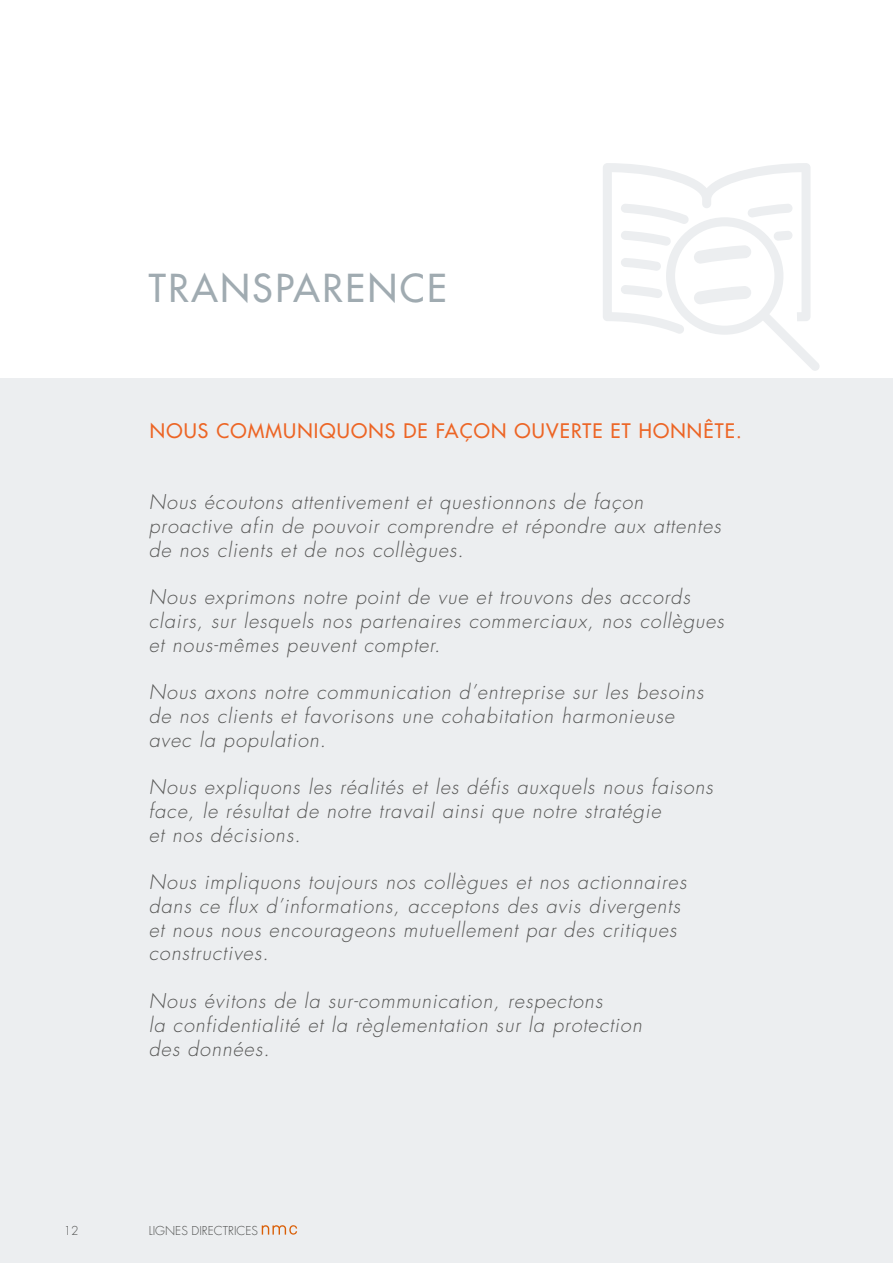
<style>
.page{position:relative;width:893px;height:1263px;background:#fff}
.page>*{position:absolute;margin:0;border:0;box-sizing:border-box;transform-origin:0 0}
.t1{font:500 37.5px "Futura CE";letter-spacing:.07em;color:#a0abb1}
.t2{font:italic 300 19.8px/23.7px "Futura CE";letter-spacing:.05em;color:#575756}
.t3{font:500 19.5px "Futura CE";letter-spacing:.06em;color:#ec6525}
.t4{font:300 12px "Futura LT";color:#575756}
</style>
<div class="page">
<div style="left:0;top:378px;width:893px;height:885px;background:#eceef0"></div>
<svg style="left:603px;top:163px;width:217px;height:208px"></svg>
<h1 class="t1" style="left:149px;top:262px;width:299px">TRANSPARENCE</h1>
<p class="t3" style="left:150px;top:416px;width:593px">NOUS COMMUNIQUONS DE FAÇON OUVERTE ET HONNÊTE.</p>
<p class="t2" style="left:149px;top:490px;width:573px">Nous écoutons attentivement et questionnons de façon proactive afin de pouvoir comprendre et répondre aux attentes de nos clients et de nos collègues.</p>
<p class="t2" style="left:149px;top:585px;width:577px">Nous exprimons notre point de vue et trouvons des accords clairs, sur lesquels nos partenaires commerciaux, nos collègues et nous-mêmes peuvent compter.</p>
<p class="t2" style="left:149px;top:680px;width:556px">Nous axons notre communication d’entreprise sur les besoins de nos clients et favorisons une cohabitation harmonieuse avec la population.</p>
<p class="t2" style="left:149px;top:775px;width:566px">Nous expliquons les réalités et les défis auxquels nous faisons face, le résultat de notre travail ainsi que notre stratégie<br>et nos décisions.</p>
<p class="t2" style="left:149px;top:870px;width:539px">Nous impliquons toujours nos collègues et nos actionnaires dans ce flux d’informations, acceptons des avis divergents et nous nous encourageons mutuellement par des critiques constructives.</p>
<p class="t2" style="left:149px;top:989px;width:494px">Nous évitons de la sur-communication, respectons<br>la confidentialité et la règlementation sur la protection des données.</p>
<p class="t4" style="left:64px;top:1224px;width:16px">12</p>
<p class="t4" style="left:149px;top:1223px;width:111px">LIGNES DIRECTRICES</p>
</div>
